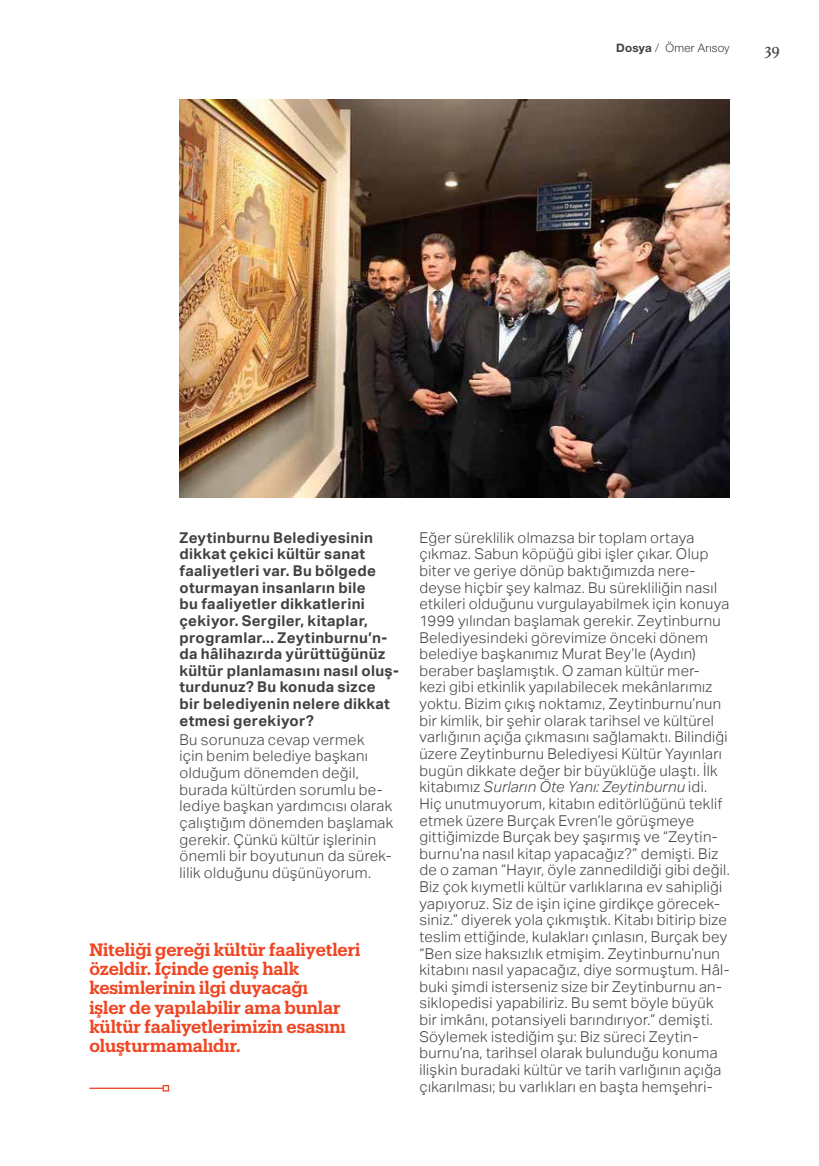
<style>
.page{position:relative;width:819px;height:1166px;background:#fff}
.page>*{position:absolute;margin:0;border:0;box-sizing:border-box;transform-origin:0 0}
.t1{font:600 17.5px/19.2px "Produkt";color:#ef4623}
.t2{font:17.5px "Athelas";color:#414042}
.t3{font:300 14.88px/16.6px "Aktiv Grotesk";letter-spacing:.025em;color:#414042}
.t4{font:700 14.88px/16.6px "Aktiv Grotesk";letter-spacing:.02em;color:#414042}
.t5{font:300 11.72px "Helvetica Neue LT Pro";letter-spacing:.025em;color:#414042}
.s1{font-weight:700}
.s2{font-style:italic}
</style>
<div class="page">
<hr style="left:89px;top:1087px;width:74px;height:2px;background:#ef4623">
<div style="left:162px;top:1085px;width:7px;height:6px;border:1px solid #ef4623"></div>
<img style="left:179px;top:99px;width:550px;height:398px">
<p class="t5" style="left:616px;top:41px;width:115px"><span class="s1">Dosya</span> / Ömer Arısoy</p>
<p class="t2" style="left:764px;top:36px;width:17px">39</p>
<p class="t4" style="left:179px;top:529px;width:221px">Zeytinburnu Belediyesinin dikkat çekici kültür sanat faaliyetleri var. Bu bölgede oturmayan insanların bile<br>bu faaliyetler dikkatlerini çekiyor. Sergiler, kitaplar, programlar... Zeytinburnu’n&shy;da hâlihazırda yürüttüğünüz kültür planlamasını nasıl oluş&shy;turdunuz? Bu konuda sizce bir belediyenin nelere dikkat etmesi gerekiyor?</p>
<p class="t3" style="left:179px;top:731px;width:215px">Bu sorunuza cevap vermek<br>için benim belediye başkanı olduğum dönemden değil, burada kültürden sorumlu be&shy;lediye başkan yardımcısı olarak çalıştığım dönemden başlamak gerekir. Çünkü kültür işlerinin önemli bir boyutunun da sürek&shy;lilik olduğunu düşünüyorum.</p>
<p class="t1" style="left:89px;top:939px;width:273px">Niteliği gereği kültür faaliyetleri özeldir. İçinde geniş halk kesimlerinin ilgi duyacağı<br>işler de yapılabilir ama bunlar kültür faaliyetlerimizin esasını oluşturmamalıdır.</p>
<p class="t3" style="left:419px;top:529px;width:276px">Eğer süreklilik olmazsa bir toplam ortaya çıkmaz. Sabun köpüğü</p>
<p class="t3" style="left:419px;top:546px;width:312px;text-indent:158px">gibi işler çıkar. Olup biter ve geriye dönüp baktığımızda nere&shy;deyse hiçbir şey kalmaz. Bu sürekliliğin nasıl etkileri olduğunu vurgulayabilmek için konuya 1999 yılından başlamak gerekir. Zeytinburnu Belediyesindeki görevimize önceki dönem belediye başkanımız Murat Bey’le (Aydın) beraber başlamıştık. O zaman kültür mer&shy;kezi gibi etkinlik yapılabilecek mekânlarımız yoktu. Bizim çıkış noktamız, Zeytinburnu’nun bir kimlik, bir şehir olarak tarihsel ve kültürel varlığının açığa çıkmasını sağlamaktı. Bilindiği üzere Zeytinburnu Belediyesi Kültür Yayınları bugün dikkate değer bir büyüklüğe ulaştı. İlk kitabımız <span class="s2">Surların Öte Yanı: Zeytinburnu</span> idi.<br>Hiç unutmuyorum, kitabın editörlüğünü teklif etmek üzere Burçak Evren’le görüşmeye gittiğimizde Burçak bey şaşırmış ve “Zeytin&shy;burnu’na nasıl kitap yapacağız?” demişti. Biz de o zaman “Hayır, öyle zannedildiği gibi değil.<br>Biz çok kıymetli kültür varlıklarına ev sahipliği yapıyoruz. Siz de işin içine girdikçe görecek&shy;siniz.” diyerek yola çıkmıştık. Kitabı bitirip bize teslim ettiğinde, kulakları çınlasın, Burçak bey “Ben size haksızlık etmişim. Zeytinburnu’nun kitabını nasıl yapacağız, diye sormuştum. Hâl&shy;buki şimdi isterseniz size bir Zeytinburnu an&shy;siklopedisi yapabiliriz. Bu semt böyle büyük bir imkânı, potansiyeli barındırıyor.” demişti.<br>Söylemek istediğim şu: Biz süreci Zeytin&shy;burnu’na, tarihsel olarak bulunduğu konuma ilişkin buradaki kültür ve tarih varlığının açığa çıkarılması; bu varlıkları en başta hemşehri-</p>
</div>
